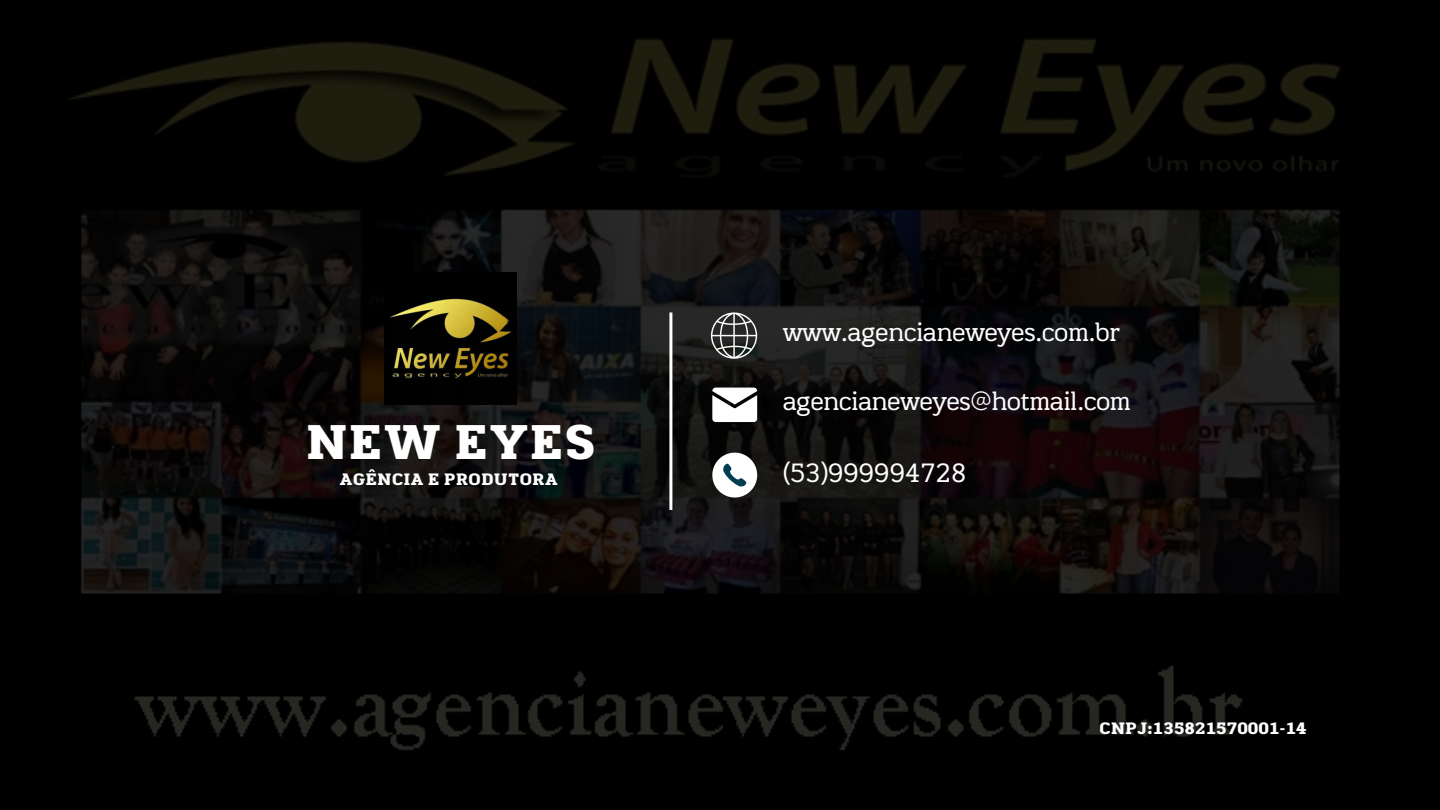
<style>
.page{position:relative;width:1440px;height:810px;background:#fff}
.page>*{position:absolute;margin:0;border:0;box-sizing:border-box;transform-origin:0 0}
.t1{font:47.1px "RTL Jannah Black";color:#fff}
.t2{font:25.6px "RTL Jannah Regular";color:#fff}
.t3{font:16px "RTL Jannah Black";color:#fff}
</style>
<div class="page">
<img style="left:0;top:0;width:1440px;height:810px">
<svg style="left:711px;top:312px;width:46px;height:47px;background:#5b5c5b"></svg>
<svg style="left:712px;top:453px;width:45px;height:45px"></svg>
<svg style="left:712px;top:388px;width:45px;height:34px"></svg>
<hr style="left:669px;top:312px;width:3px;height:198px;background:#fff">
<img style="left:385px;top:273px;width:132px;height:132px">
<p class="t1" style="left:306px;top:412px;width:292px">NEW EYES</p>
<p class="t3" style="left:339px;top:469px;width:220px">AGÊNCIA E PRODUTORA</p>
<p class="t2" style="left:783px;top:316px;width:338px">www.agencianeweyes.com.br</p>
<h1 class="t2" style="left:783px;top:385px;width:349px">agencianeweyes@hotmail.com</h1>
<p class="t2" style="left:783px;top:456px;width:185px">(53)999994728</p>
<p class="t3" style="left:1099px;top:718px;width:209px">CNPJ:135821570001-14</p>
</div>
